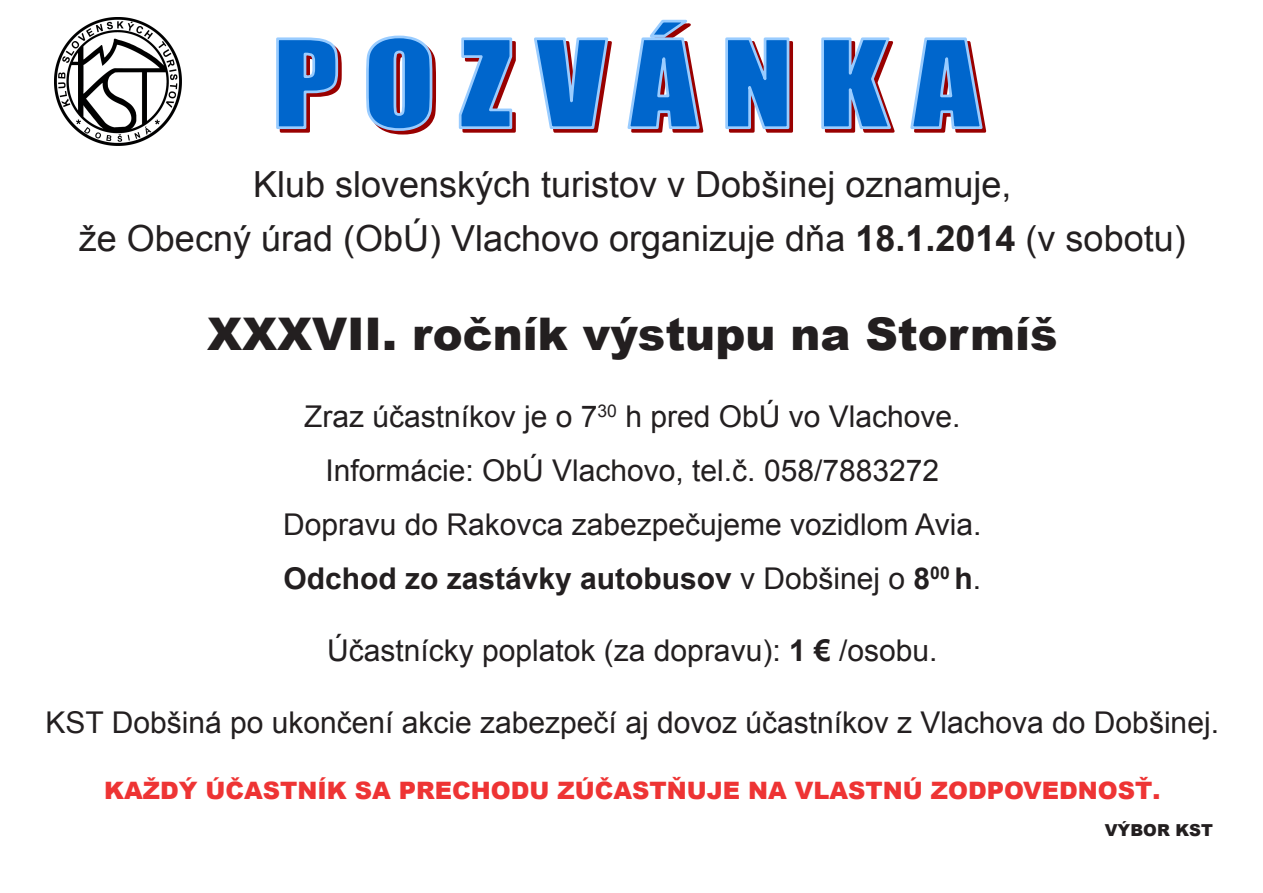
<style>
.page{position:relative;width:1263px;height:893px;background:#fff}
.page>*{position:absolute;margin:0;border:0;box-sizing:border-box;transform-origin:0 0}
.t1{font:900 45px "Arial";color:#231f20}
.t2{font:36px "Arial";color:#231f20}
.t3{font:30px "Arial";color:#231f20}
.t4{font:700 30px "Arial";color:#231f20}
.t5{font:900 24px "Arial";color:#ee3434}
.t6{font:900 16.5px "Arial";color:#231f20}
.s1{font-weight:700}
.s2{font-weight:400}
</style>
<div class="page">
<svg style="left:276px;top:37px;width:66px;height:96px"></svg>
<svg style="left:366px;top:35px;width:70px;height:100px"></svg>
<svg style="left:458px;top:37px;width:58px;height:96px"></svg>
<svg style="left:534px;top:37px;width:78px;height:96px"></svg>
<svg style="left:627px;top:19px;width:77px;height:114px"></svg>
<svg style="left:725px;top:37px;width:68px;height:96px"></svg>
<svg style="left:821px;top:37px;width:74px;height:96px"></svg>
<svg style="left:910px;top:37px;width:77px;height:96px"></svg>
<img style="left:54px;top:18px;width:128px;height:127px">
<p class="t2" style="left:253px;top:161px;width:760px">Klub slovenských turistov v Dobšinej oznamuje,</p>
<p class="t2" style="left:79px;top:215px;width:1108px">že Obecný úrad (ObÚ) Vlachovo organizuje dňa <span class="s1">18.1.2014</span> (v sobotu)</p>
<p class="t1" style="left:207px;top:302px;width:852px">XXXVII. ročník výstupu na Stormíš</p>
<p class="t3" style="left:304px;top:397px;width:658px">Zraz účastníkov je o 7<sup>30</sup> h pred ObÚ vo Vlachove.</p>
<p class="t3" style="left:325px;top:451px;width:615px">Informácie: ObÚ Vlachovo, tel.č. 058/7883272</p>
<p class="t3" style="left:283px;top:505px;width:700px">Dopravu do Rakovca zabezpečujeme vozidlom Avia.</p>
<p class="t4" style="left:283px;top:559px;width:699px">Odchod zo zastávky autobusov <span class="s2">v Dobšinej o</span> 8<sup>00</sup> h<span class="s2">.</span></p>
<p class="t3" style="left:327px;top:631px;width:612px">Účastnícky poplatok (za dopravu): <span class="s1">1 €</span> /osobu.</p>
<p class="t3" style="left:46px;top:703px;width:1175px">KST Dobšiná po ukončení akcie zabezpečí aj dovoz účastníkov z Vlachova do Dobšinej.</p>
<p class="t5" style="left:104px;top:773px;width:1057px">KAŽDÝ ÚČASTNÍK SA PRECHODU ZÚČASTŇUJE NA VLASTNÚ ZODPOVEDNOSŤ.</p>
<p class="t6" style="left:1105px;top:818px;width:110px">VÝBOR KST</p>
</div>
